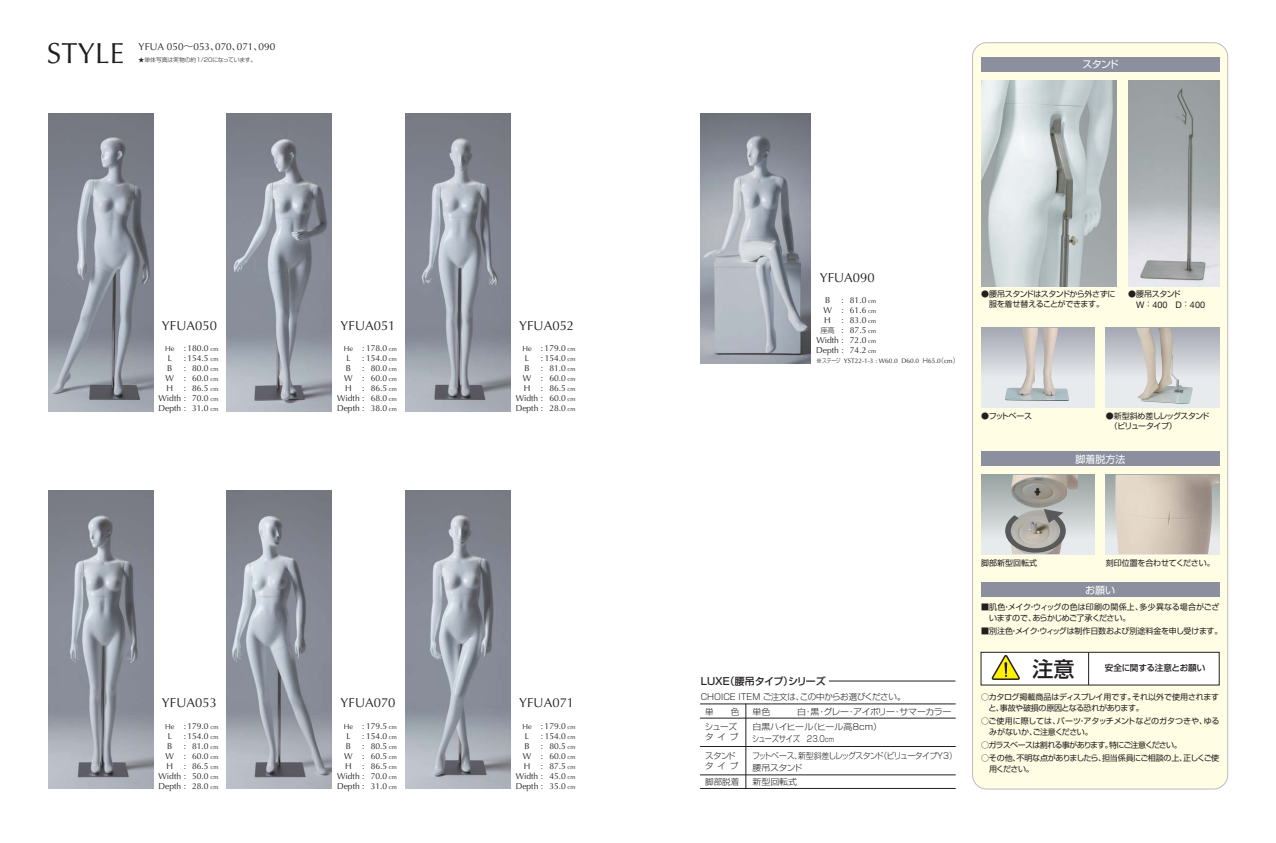
<style>
.page{position:relative;width:1276px;height:843px;background:#fff}
.page>*{position:absolute;margin:0;border:0;box-sizing:border-box;transform-origin:0 0}
.t1{font:29px "Optima LT Std";color:#231f20}
.t2{font:21.1px "Shin Go Pro Medium 90 msp RKSJ H";color:#231f20}
.t3{font:13px "Optima LT Std";color:#231f20}
.t4{font:10px "Optima LT Std";color:#231f20}
.t5{font:10px "Shin Go Pro Medium 90 msp RKSJ H";letter-spacing:-.025em;color:#231f20}
.t6{font:10px "Shin Go Pro Regular 90 msp RKSJ H";color:#fff}
.t7{font:9px "Helvetica Neue LT Std";color:#231f20}
.t8{font:8.6px "Shin Go Pro Medium 90 msp RKSJ H";letter-spacing:-.03em;color:#231f20}
.t9{font:8.5px/10px "Optima LT Std";color:#231f20}
.t10{font:8.5px/15.3px "Shin Go Pro Light 90 msp RKSJ H";letter-spacing:-.025em;color:#231f20}
.t11{font:8.5px/16.9px "Shin Go Pro Light 90 msp RKSJ H";letter-spacing:-.055em;color:#231f20;scale:.84 1}
.t12{font:8.5px/15px "Shin Go Pro Light 90 msp RKSJ H";letter-spacing:-.025em;color:#231f20;scale:1.05 1}
.t13{font:8.5px/14px "Shin Go Pro Light 90 msp RKSJ H";color:#231f20;scale:1.05 1}
.t14{font:8px/11px "Shin Go Pro Regular 90 msp RKSJ H";letter-spacing:-.04em;color:#231f20}
.t15{font:8px/11px "Shin Go Pro Regular 90 msp RKSJ H";letter-spacing:-.015em;color:#231f20}
.t16{font:8px "Shin Go Pro Regular 90 msp RKSJ H";letter-spacing:-.095em;color:#231f20}
.t17{font:8px/10px "Shin Go Pro Regular 90 msp RKSJ H";letter-spacing:-.065em;color:#231f20}
.t18{font:8px "Shin Go Pro Regular 90 msp RKSJ H";color:#231f20}
.t19{font:7.2px "Optima LT Std";color:#231f20}
.t20{font:7.2px "Shin Go Pro Light 90 msp RKSJ H";color:#231f20}
.t21{font:6.5px "Optima LT Std";color:#231f20}
.t22{font:5.8px "Shin Go Pro Light 90 msp RKSJ H";letter-spacing:-.02em;color:#231f20}
.s1{font-family:"Shin Go Pro Light 90 msp RKSJ H"}
.s2{font-size:6px}
.s3{font-family:"Shin Go Pro Light 90 msp RKSJ H";font-size:6px}
.s4{font-family:"Shin Go Pro Regular 90 msp RKSJ H";font-size:8px}
.s5{font-size:7px}
</style>
<div class="page">
<img style="left:48px;top:113px;width:105px;height:298px">
<img style="left:48px;top:490px;width:105px;height:298px">
<img style="left:227px;top:113px;width:105px;height:298px">
<img style="left:227px;top:490px;width:105px;height:298px">
<img style="left:405px;top:113px;width:105px;height:298px">
<img style="left:700px;top:113px;width:111px;height:250px">
<img style="left:405px;top:490px;width:105px;height:298px">
<div style="left:972px;top:43px;width:255px;height:745px;background:#fffde4;border-radius:14px"></div>
<div style="left:972px;top:42px;width:256px;height:747px;border:1px solid #bbbdc0;border-radius:14px"></div>
<div style="left:981px;top:582px;width:238px;height:14px;background:#8b8f9e"></div>
<div style="left:981px;top:57px;width:238px;height:15px;background:#8b8f9e"></div>
<div style="left:981px;top:652px;width:238px;height:32px;background:#fff"></div>
<div style="left:981px;top:651px;width:238px;height:33px;border:1px solid #231f20"></div>
<svg style="left:991px;top:655px;width:29px;height:25px"></svg>
<hr style="left:1088px;top:652px;width:1px;height:32px;background:#231f20">
<svg style="left:981px;top:327px;width:113px;height:80px;background:#d3d6db"></svg>
<img style="left:1004px;top:327px;width:65px;height:74px">
<div style="left:981px;top:451px;width:238px;height:14px;background:#8b8f9e"></div>
<div style="left:981px;top:474px;width:113px;height:80px;background:linear-gradient(to bottom,#98a3a1,#f2f4f6)"></div>
<img style="left:1008px;top:474px;width:70px;height:80px">
<svg style="left:1005px;top:508px;width:61px;height:46px;background:#a3a29e"></svg>
<div style="left:1106px;top:474px;width:113px;height:80px;background:linear-gradient(to bottom,#98a3a1,#f2f4f6)"></div>
<img style="left:1115px;top:474px;width:102px;height:80px">
<svg style="left:1106px;top:327px;width:113px;height:80px;background:#d2d5da"></svg>
<img style="left:1136px;top:327px;width:57px;height:77px">
<img style="left:981px;top:80px;width:136px;height:206px">
<img style="left:1128px;top:80px;width:91px;height:206px">
<hr style="left:700px;top:703px;width:255px;height:1px;background:#231f20">
<hr style="left:700px;top:787px;width:255px;height:1px;background:#231f20">
<hr style="left:700px;top:774px;width:255px;height:1px;background:#231f20">
<hr style="left:700px;top:745px;width:255px;height:1px;background:#231f20">
<hr style="left:700px;top:717px;width:255px;height:1px;background:#231f20">
<hr style="left:746px;top:703px;width:1px;height:85px;background:#231f20">
<hr style="left:829px;top:680px;width:126px;height:1px;background:#231f20">
<h1 class="t1" style="left:47px;top:36px;width:79px">STYLE</h1>
<p class="t4" style="left:139px;top:40px;width:138px">YFUA 050<span class="s1">～</span>053<span class="s1">、</span>070<span class="s1">、</span>071<span class="s1">、</span>090</p>
<p class="t22" style="left:139px;top:57px;width:119px">★単体写真は実物の約1/20になっています。</p>
<p class="t6" style="left:1082px;top:61px;width:38px">スタンド</p>
<h3 class="t3" style="left:820px;top:269px;width:56px">YFUA090</h3>
<h3 class="t3" style="left:162px;top:318px;width:56px">YFUA050</h3>
<p class="t19" style="left:165px;top:344px;width:11px">He</p>
<p class="t9" style="left:158px;top:353px;width:29px;text-align:center">L<br>B<br>W<br>H<br>Width :<br>Depth :</p>
<p class="t9" style="left:184px;top:343px;width:36px">: 180.0 <span class="s2">cm </span>: 154.5 <span class="s2">cm </span>:<br>:<br>:</p>
<p class="t9" style="left:192px;top:363px;width:28px;text-align:justify">80.0 <span class="s2">cm </span>60.0 <span class="s2">cm </span>86.5 <span class="s2">cm </span>70.0 <span class="s2">cm </span>31.0 <span class="s2">cm</span></p>
<h3 class="t3" style="left:341px;top:318px;width:56px">YFUA051</h3>
<p class="t19" style="left:344px;top:344px;width:11px">He</p>
<p class="t9" style="left:337px;top:353px;width:29px;text-align:center">L<br>B<br>W<br>H<br>Width :<br>Depth :</p>
<p class="t9" style="left:362px;top:343px;width:36px">: 178.0 <span class="s2">cm </span>: 154.0 <span class="s2">cm </span>:<br>:<br>:</p>
<p class="t9" style="left:371px;top:363px;width:28px;text-align:justify">80.0 <span class="s2">cm </span>60.0 <span class="s2">cm </span>86.5 <span class="s2">cm </span>68.0 <span class="s2">cm </span>38.0 <span class="s2">cm</span></p>
<h3 class="t3" style="left:519px;top:318px;width:56px">YFUA052</h3>
<p class="t19" style="left:522px;top:344px;width:11px">He</p>
<p class="t9" style="left:516px;top:353px;width:29px;text-align:center">L<br>B<br>W<br>H<br>Width :<br>Depth :</p>
<p class="t9" style="left:541px;top:343px;width:36px">: 179.0 <span class="s2">cm </span>: 154.0 <span class="s2">cm </span>:<br>:<br>:</p>
<p class="t9" style="left:549px;top:363px;width:28px;text-align:justify">81.0 <span class="s2">cm </span>60.0 <span class="s2">cm </span>86.5 <span class="s2">cm </span>60.0 <span class="s2">cm </span>28.0 <span class="s2">cm</span></p>
<p class="t9" style="left:841px;top:295px;width:4px;text-align:justify">: : : :</p>
<p class="t9" style="left:850px;top:295px;width:28px;text-align:justify">81.0 <span class="s2">cm </span>61.6 <span class="s2">cm </span>83.0 <span class="s2">cm </span>87.5 <span class="s2">cm </span>72.0 <span class="s2">cm </span>74.2 <span class="s2">cm</span></p>
<p class="t9" style="left:823px;top:295px;width:10px">B<br>W<br>H</p>
<p class="t20" style="left:820px;top:327px;width:16px">座高</p>
<p class="t9" style="left:816px;top:335px;width:29px">Width :<br>Depth :</p>
<p class="t21" style="left:816px;top:356px;width:144px"><span class="s3">※ステージ</span> YST22-1-3 : W60.0 D60.0 <span class="s1">Ｈ</span>65.0<span class="s1">（</span>cm<span class="s1">）</span></p>
<p class="t14" style="left:981px;top:290px;width:136px;line-height:10px;text-align:center">●腰吊スタンドはスタンドから外さずに服を着せ替えることができます。</p>
<p class="t14" style="left:1128px;top:290px;width:54px">●腰吊スタンド</p>
<p class="t7" style="left:1136px;top:299px;width:70px">W<span class="s4">：</span>400 D<span class="s4">：</span>400</p>
<p class="t14" style="left:981px;top:411px;width:53px">●フットベース</p>
<p class="t17" style="left:1110px;top:411px;width:101px;text-indent:-4px">●新型斜め差しレッグスタンド（ビリュータイプ）</p>
<p class="t6" style="left:1075px;top:455px;width:51px">脚着脱方法</p>
<p class="t18" style="left:981px;top:559px;width:57px">脚部新型回転式</p>
<p class="t14" style="left:1106px;top:557px;width:110px">刻印位置を合わせてください。</p>
<p class="t6" style="left:1085px;top:586px;width:31px">お願い</p>
<p class="t14" style="left:989px;top:602px;width:232px;text-indent:-8px">■肌色・メイク・ウィッグの色は印刷の関係上、多少異なる場合がございますので、あらかじめご了承ください。</p>
<p class="t14" style="left:981px;top:626px;width:243px">■別注色・メイク・ウィッグは制作日数および別途料金を申し受けます。</p>
<p class="t5" style="left:701px;top:676px;width:126px">LUXE（腰吊タイプ）シリーズ</p>
<h2 class="t2" style="left:1032px;top:661px;width:44px">注意</h2>
<p class="t8" style="left:1105px;top:664px;width:102px">安全に関する注意とお願い</p>
<h3 class="t3" style="left:162px;top:695px;width:56px">YFUA053</h3>
<p class="t19" style="left:165px;top:721px;width:11px">He</p>
<p class="t9" style="left:158px;top:730px;width:29px;text-align:center">L<br>B<br>W<br>H<br>Width :<br>Depth :</p>
<p class="t9" style="left:184px;top:720px;width:36px">: 179.0 <span class="s2">cm </span>: 154.0 <span class="s2">cm </span>:<br>:<br>:</p>
<p class="t9" style="left:192px;top:740px;width:28px;text-align:justify">81.0 <span class="s2">cm </span>60.0 <span class="s2">cm </span>86.5 <span class="s2">cm </span>50.0 <span class="s2">cm </span>28.0 <span class="s2">cm</span></p>
<h3 class="t3" style="left:341px;top:695px;width:56px">YFUA070</h3>
<p class="t19" style="left:344px;top:721px;width:11px">He</p>
<p class="t9" style="left:337px;top:730px;width:29px;text-align:center">L<br>B<br>W<br>H<br>Width :<br>Depth :</p>
<p class="t9" style="left:362px;top:720px;width:36px">: 179.5 <span class="s2">cm </span>: 154.0 <span class="s2">cm </span>:<br>:<br>:</p>
<p class="t9" style="left:371px;top:740px;width:28px;text-align:justify">80.5 <span class="s2">cm </span>60.5 <span class="s2">cm </span>86.5 <span class="s2">cm </span>70.0 <span class="s2">cm </span>31.0 <span class="s2">cm</span></p>
<h3 class="t3" style="left:519px;top:695px;width:56px">YFUA071</h3>
<p class="t10" style="left:705px;top:689px;width:202px;text-indent:-4px">CHOICE ITEM ご注文は、この中からお選びください。単　　色<br>シューズ</p>
<p class="t10" style="left:705px;top:730px;width:35px">タイプ</p>
<p class="t10" style="left:705px;top:751px;width:35px;line-height:10px">スタンドタイプ</p>
<p class="t10" style="left:705px;top:774px;width:35px">脚部脱着</p>
<p class="t12" style="left:752px;top:704px;width:191px">単色　　　白・黒・グレー・アイボリー・サマーカラー白黒ハイヒール（ヒール高8cm）</p>
<p class="t11" style="left:752px;top:731px;width:245px">シューズサイズ　23.0<span class="s5">ｃｍ<br></span>フットベース、新型斜差しレッグスタンド（ビリュータイプY3）</p>
<p class="t13" style="left:752px;top:761px;width:49px">腰吊スタンド新型回転式</p>
<p class="t19" style="left:522px;top:721px;width:11px">He</p>
<p class="t9" style="left:516px;top:730px;width:29px;text-align:center">L<br>B<br>W<br>H<br>Width :<br>Depth :</p>
<p class="t9" style="left:541px;top:720px;width:36px">: 179.0 <span class="s2">cm </span>: 154.0 <span class="s2">cm </span>:<br>:<br>:</p>
<p class="t9" style="left:549px;top:740px;width:28px;text-align:justify">80.5 <span class="s2">cm </span>60.0 <span class="s2">cm </span>87.5 <span class="s2">cm </span>45.0 <span class="s2">cm </span>35.0 <span class="s2">cm</span></p>
<p class="t14" style="left:988px;top:692px;width:232px;text-indent:-8px">○カタログ掲載商品はディスプレイ用です。それ以外で使用されますと、事故や破損の原因となる恐れがあります。</p>
<p class="t15" style="left:989px;top:716px;width:232px;text-indent:-8px">○ご使用に際しては、パーツ・アタッチメントなどのガタつきや、ゆるみがないか、ご注意ください。</p>
<p class="t16" style="left:981px;top:741px;width:202px">○ガラスベースは割れる事があります。特にご注意ください。</p>
<p class="t14" style="left:989px;top:753px;width:232px;text-indent:-8px">○その他、不明な点がありましたら、担当係員にご相談の上、正しくご使用ください。</p>
</div>
